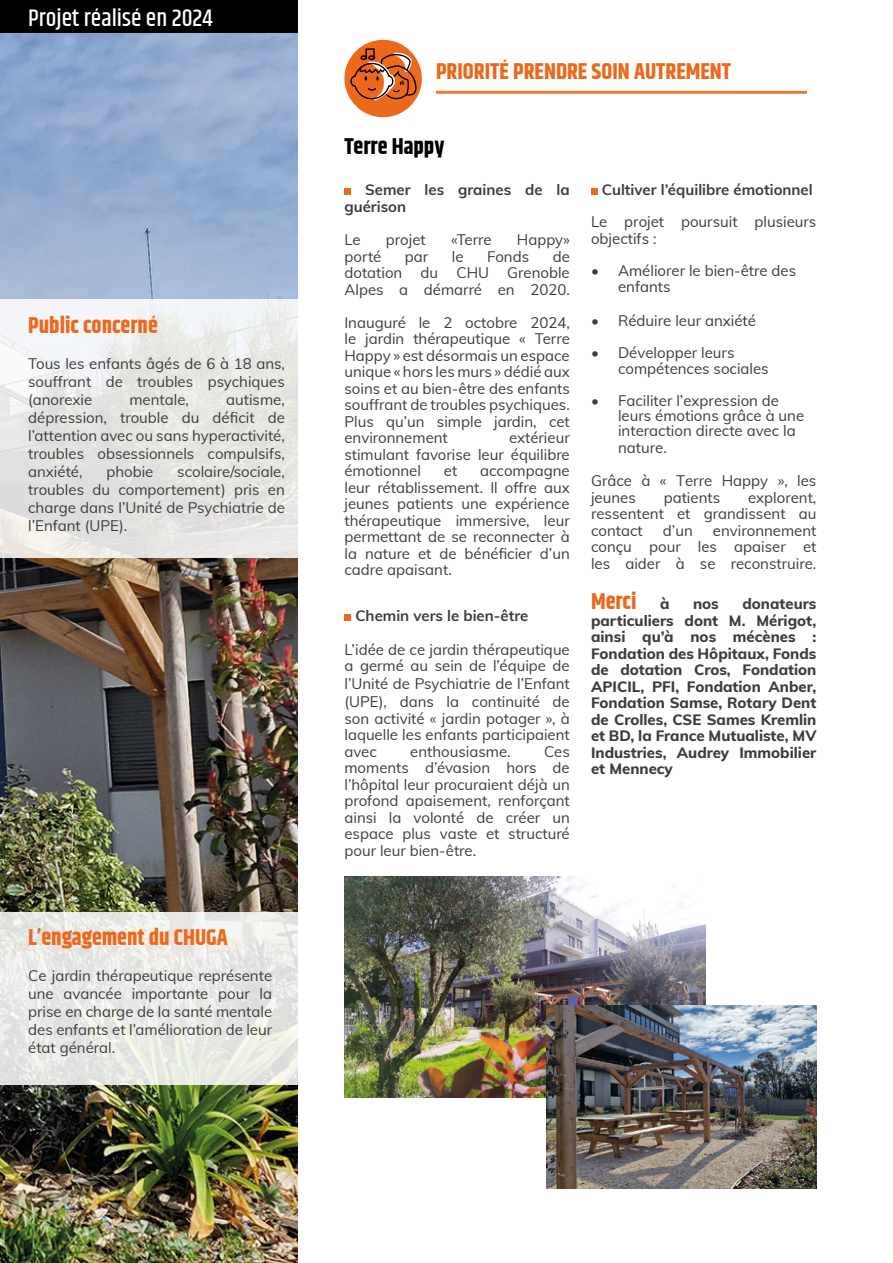
<style>
.page{position:relative;width:893px;height:1263px;background:#fff}
.page>*{position:absolute;margin:0;border:0;box-sizing:border-box;transform-origin:0 0}
.t1{font:500 24px "Khand";color:#fff}
.t2{font:700 22.5px "Khand";color:#ec691c}
.t3{font:700 22.5px "Khand";color:#000}
.t4{font:15px/16.5px "Muli";color:#3c3c3b;text-align:justify}
.t5{font:800 15px/16.5px "Muli";color:#3c3c3b;text-align:justify}
.t6{font:700 15px/16.5px "Muli";color:#3c3c3b}
.s1{font-family:"Muli";font-weight:800;font-size:15px;color:#3c3c3b}
</style>
<div class="page">
<img style="left:0;top:32px;width:298px;height:1231px">
<img style="left:344px;top:876px;width:362px;height:221px">
<div style="left:344px;top:188px;width:7px;height:7px;background:#ec691c"></div>
<div style="left:344px;top:614px;width:7px;height:7px;background:#ec691c"></div>
<div style="left:591px;top:188px;width:7px;height:7px;background:#ec691c"></div>
<div style="left:0;top:0;width:298px;height:32px;background:#000"></div>
<svg style="left:0;top:300px;width:298px;height:258px;fill:#e6e7e2"></svg>
<svg style="left:0;top:912px;width:298px;height:173px;background:#e8e9e5"></svg>
<img style="left:547px;top:1006px;width:269px;height:182px">
<hr style="left:436px;top:91px;width:371px;height:3px;background:#ef7a32">
<div style="left:344px;top:40px;width:78px;height:77px;background:#ec691c;border-radius:50%"></div>
<svg style="left:350px;top:48px;width:67px;height:54px"></svg>
<h1 class="t1" style="left:28px;top:3px;width:186px">Projet réalisé en 2024</h1>
<h2 class="t2" style="left:28px;top:310px;width:131px">Public concerné</h2>
<p class="t4" style="left:28px;top:354px;width:258px;line-height:18px">Tous les enfants âgés de 6 à 18 ans, souffrant de troubles psychiques (anorexie</p>
<p class="t4" style="left:129px;top:391px;width:61px">mentale,</p>
<p class="t4" style="left:28px;top:390px;width:258px;line-height:18px;text-indent:198px">autisme, dépression, trouble du déficit de l’attention avec ou sans hyperactivité, troubles obsessionnels compulsifs, anxiété,</p>
<p class="t4" style="left:28px;top:462px;width:258px;line-height:18px;text-indent:149px">scolaire/sociale, troubles du comportement) pris en charge dans l’Unité de Psychiatrie de l’Enfant (UPE).</p>
<p class="t4" style="left:106px;top:463px;width:49px">phobie</p>
<h2 class="t2" style="left:28px;top:922px;width:201px">L’engagement du CHUGA</h2>
<p class="t4" style="left:28px;top:966px;width:245px;line-height:18px">Ce jardin thérapeutique représente une avancée importante pour la prise en charge de la santé mentale des enfants et l’amélioration de leur état général.</p>
<h2 class="t2" style="left:436px;top:55px;width:297px">PRIORITÉ PRENDRE SOIN AUTREMENT</h2>
<h2 class="t3" style="left:344px;top:130px;width:102px">Terre Happy</h2>
<p class="t6" style="left:344px;top:181px;width:227px;text-indent:21px">Semer les graines de la guérison</p>
<p class="t4" style="left:344px;top:231px;width:18px">Le</p>
<p class="t4" style="left:386px;top:231px;width:41px">projet</p>
<p class="t4" style="left:451px;top:231px;width:42px">«Terre</p>
<p class="t4" style="left:517px;top:231px;width:54px">Happy»</p>
<p class="t4" style="left:344px;top:247px;width:39px">porté</p>
<p class="t4" style="left:405px;top:247px;width:25px">par</p>
<p class="t4" style="left:452px;top:247px;width:13px">le</p>
<p class="t4" style="left:487px;top:247px;width:44px">Fonds</p>
<p class="t4" style="left:344px;top:247px;width:227px;text-indent:208px">de dotation du CHU Grenoble Alpes a démarré en 2020.</p>
<p class="t4" style="left:344px;top:313px;width:227px">Inauguré le 2 octobre 2024, le jardin thérapeutique « Terre Happy » est désormais un espace unique « hors les murs » dédié aux soins et au bien-être des enfants souffrant de troubles psychiques.<br>Plus qu’un simple jardin, cet environnement</p>
<p class="t4" style="left:344px;top:429px;width:227px;text-indent:165px">extérieur stimulant favorise leur équilibre émotionnel</p>
<p class="t4" style="left:444px;top:462px;width:15px">et</p>
<p class="t4" style="left:344px;top:462px;width:227px;text-indent:136px">accompagne leur rétablissement. Il offre aux jeunes patients une expérience thérapeutique immersive, leur permettant de se reconnecter à la nature et de bénéficier d’un cadre apaisant.</p>
<p class="t6" style="left:355px;top:607px;width:175px">Chemin vers le bien-être</p>
<p class="t4" style="left:344px;top:640px;width:227px">L’idée de ce jardin thérapeutique a germé au sein de l’équipe de</p>
<p class="t4" style="left:344px;top:674px;width:227px;line-height:18px">l’Unité de Psychiatrie de l’Enfant (UPE), dans la continuité de</p>
<p class="t4" style="left:344px;top:709px;width:227px">son activité « jardin potager », à laquelle les enfants participaient avec</p>
<p class="t4" style="left:410px;top:742px;width:102px">enthousiasme.</p>
<p class="t4" style="left:344px;top:742px;width:227px;text-indent:200px">Ces moments d’évasion hors de l’hôpital leur procuraient déjà un profond apaisement, renforçant ainsi la volonté de créer un espace plus vaste et structuré pour leur bien-être.</p>
<p class="t6" style="left:602px;top:181px;width:212px">Cultiver l’équilibre émotionnel</p>
<p class="t4" style="left:591px;top:213px;width:227px">Le projet poursuit plusieurs objectifs :</p>
<p class="t4" style="left:618px;top:261px;width:180px;text-indent:-27px">• Améliorer le bien-être des enfants</p>
<p class="t4" style="left:591px;top:311px;width:166px">• Réduire leur anxiété</p>
<p class="t4" style="left:618px;top:343px;width:152px;text-indent:-27px">• Développer leurs compétences sociales</p>
<p class="t4" style="left:618px;top:392px;width:188px;line-height:15px;text-align:left;text-indent:-27px">• Faciliter l’expression de leurs émotions grâce à une interaction directe avec la</p>
<p class="t4" style="left:618px;top:438px;width:50px">nature.</p>
<p class="t4" style="left:591px;top:472px;width:227px">Grâce à « Terre Happy », les jeunes</p>
<p class="t4" style="left:591px;top:488px;width:227px;text-indent:157px">explorent, ressentent et grandissent au contact</p>
<p class="t4" style="left:664px;top:488px;width:58px">patients</p>
<p class="t4" style="left:663px;top:521px;width:31px">d’un</p>
<p class="t4" style="left:591px;top:521px;width:227px;text-indent:122px">environnement conçu pour les apaiser et les aider à se reconstruire.</p>
<h2 class="t2" style="left:591px;top:585px;width:80px">Merci <span class="s1">à</span></h2>
<p class="t5" style="left:693px;top:595px;width:27px">nos</p>
<p class="t5" style="left:591px;top:595px;width:227px;text-indent:151px">donateurs particuliers dont M. Mérigot, ainsi qu’à nos mécènes :<br>Fondation des Hôpitaux, Fonds de dotation Cros, Fondation APICIL, PFI, Fondation Anber, Fondation Samse, Rotary Dent de Crolles, CSE Sames Kremlin et BD, la France Mutualiste, MV Industries, Audrey Immobilier et Mennecy</p>
</div>
